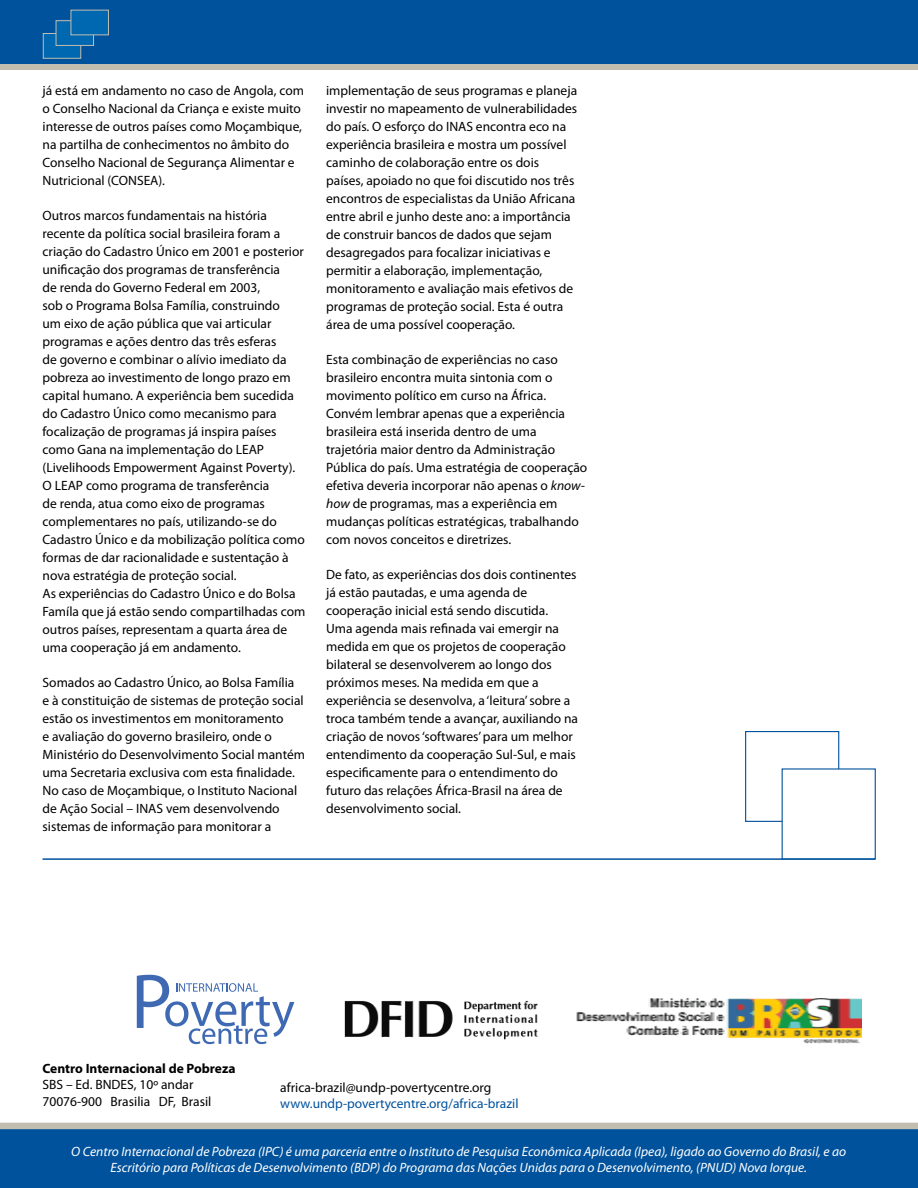
<style>
.page{position:relative;width:918px;height:1188px;background:#fff}
.page>*{position:absolute;margin:0;border:0;box-sizing:border-box;transform-origin:0 0}
.t1{font:13.5px/18px "Myriad Pro";color:#000}
.t2{font:italic 13.5px/16.2px "Myriad Pro";color:#fff;text-align:center}
.t3{font:13.5px "Myriad Pro";color:#00529c}
.t4{font:700 13.5px "Myriad Pro";color:#000}
.s1{font-style:italic}
</style>
<div class="page">
<div style="left:0;top:0;width:918px;height:64px;background:#00529c"></div>
<div style="left:43px;top:33px;width:38px;height:26px;background:#0067b1;border:1px solid #c1beaf"></div>
<div style="left:56px;top:20px;width:38px;height:26px;background:#0067b1;border:1px solid #c1beaf"></div>
<div style="left:71px;top:10px;width:38px;height:25px;background:#0067b1"></div>
<div style="left:0;top:1129px;width:918px;height:59px;background:#00529c"></div>
<div style="left:0;top:64px;width:918px;height:5px;background:#c1beaf"></div>
<div style="left:0;top:1123px;width:918px;height:6px;background:#c1beaf"></div>
<img style="left:344px;top:1000px;width:194px;height:40px">
<img style="left:576px;top:999px;width:286px;height:44px">
<svg style="left:137px;top:975px;width:157px;height:69px"></svg>
<hr style="left:43px;top:858px;width:832px;height:2px;background:#00529c">
<div style="left:745px;top:731px;width:94px;height:91px;background:#fff;border:1px solid #00529c"></div>
<div style="left:782px;top:768px;width:94px;height:91px;background:#fff;border:1px solid #00529c"></div>
<p class="t1" style="left:43px;top:81px;width:263px">já está em andamento no caso de Angola, com o Conselho Nacional da Criança e existe muito interesse de outros países como Moçambique, na partilha de conhecimentos no âmbito do Conselho Nacional de Segurança Alimentar e Nutricional (CONSEA).</p>
<p class="t1" style="left:43px;top:206px;width:264px">Outros marcos fundamentais na história recente da política social brasileira foram a criação do Cadastro Único em 2001 e posterior unificação dos programas de transferência<br>de renda do Governo Federal em 2003,<br>sob o Programa Bolsa Família, construindo<br>um eixo de ação pública que vai articular programas e ações dentro das três esferas<br>de governo e combinar o alívio imediato da pobreza ao investimento de longo prazo em capital humano. A experiência bem sucedida do Cadastro Único como mecanismo para focalização de programas já inspira países como Gana na implementação do LEAP (Livelihoods Empowerment Against Poverty).<br>O LEAP como programa de transferência<br>de renda, atua como eixo de programas complementares no país, utilizando-se do Cadastro Único e da mobilização política como formas de dar racionalidade e sustentação à nova estratégia de proteção social.<br>As experiências do Cadastro Único e do Bolsa Famíla que já estão sendo compartilhadas com outros países, representam a quarta área de uma cooperação já em andamento.</p>
<p class="t1" style="left:43px;top:673px;width:264px">Somados ao Cadastro Único, ao Bolsa Família<br>e à constituição de sistemas de proteção social estão os investimentos em monitoramento<br>e avaliação do governo brasileiro, onde o Ministério do Desenvolvimento Social mantém uma Secretaria exclusiva com esta finalidade.<br>No caso de Moçambique, o Instituto Nacional de Ação Social – INAS vem desenvolvendo sistemas de informação para monitorar a</p>
<p class="t1" style="left:326px;top:81px;width:253px">implementação de seus programas e planeja investir no mapeamento de vulnerabilidades do país. O esforço do INAS encontra eco na experiência brasileira e mostra um possível caminho de colaboração entre os dois países, apoiado no que foi discutido nos três encontros de especialistas da União Africana entre abril e junho deste ano: a importância de construir bancos de dados que sejam desagregados para focalizar iniciativas e permitir a elaboração, implementação, monitoramento e avaliação mais efetivos de programas de proteção social. Esta é outra área de uma possível cooperação.</p>
<p class="t1" style="left:326px;top:350px;width:263px">Esta combinação de experiências no caso brasileiro encontra muita sintonia com o movimento político em curso na África.<br>Convém lembrar apenas que a experiência brasileira está inserida dentro de uma trajetória maior dentro da Administração Pública do país. Uma estratégia de cooperação efetiva deveria incorporar não apenas o <span class="s1">know&shy;how</span> de programas, mas a experiência em mudanças políticas estratégicas, trabalhando com novos conceitos e diretrizes.</p>
<p class="t1" style="left:326px;top:565px;width:253px">De fato, as experiências dos dois continentes já estão pautadas, e uma agenda de cooperação inicial está sendo discutida.<br>Uma agenda mais refinada vai emergir na medida em que os projetos de cooperação bilateral se desenvolverem ao longo dos próximos meses. Na medida em que a experiência se desenvolva, a ‘leitura’ sobre a troca também tende a avançar, auxiliando na criação de novos ‘softwares’ para um melhor entendimento da cooperação Sul-Sul, e mais especificamente para o entendimento do futuro das relações África-Brasil na área de desenvolvimento social.</p>
<p class="t4" style="left:43px;top:1061px;width:195px">Centro Internacional de Pobreza</p>
<p class="t1" style="left:43px;top:1076px;width:170px;line-height:16.2px">SBS – Ed. BNDES, 10º andar<br>70076-900 Brasilia DF, Brasil</p>
<p class="t1" style="left:280px;top:1078px;width:213px">africa-brazil@undp-povertycentre.org</p>
<p class="t3" style="left:280px;top:1096px;width:240px">www.undp-povertycentre.org/africa-brazil</p>
<p class="t2" style="left:71px;top:1143px;width:776px">O Centro Internacional de Pobreza (IPC) é uma parceria entre o Instituto de Pesquisa Econômica Aplicada (Ipea), ligado ao Governo do Brasil, e ao<br>Escritório para Políticas de Desenvolvimento (BDP) do Programa das Nações Unidas para o Desenvolvimento, (PNUD) Nova Iorque.</p>
</div>
